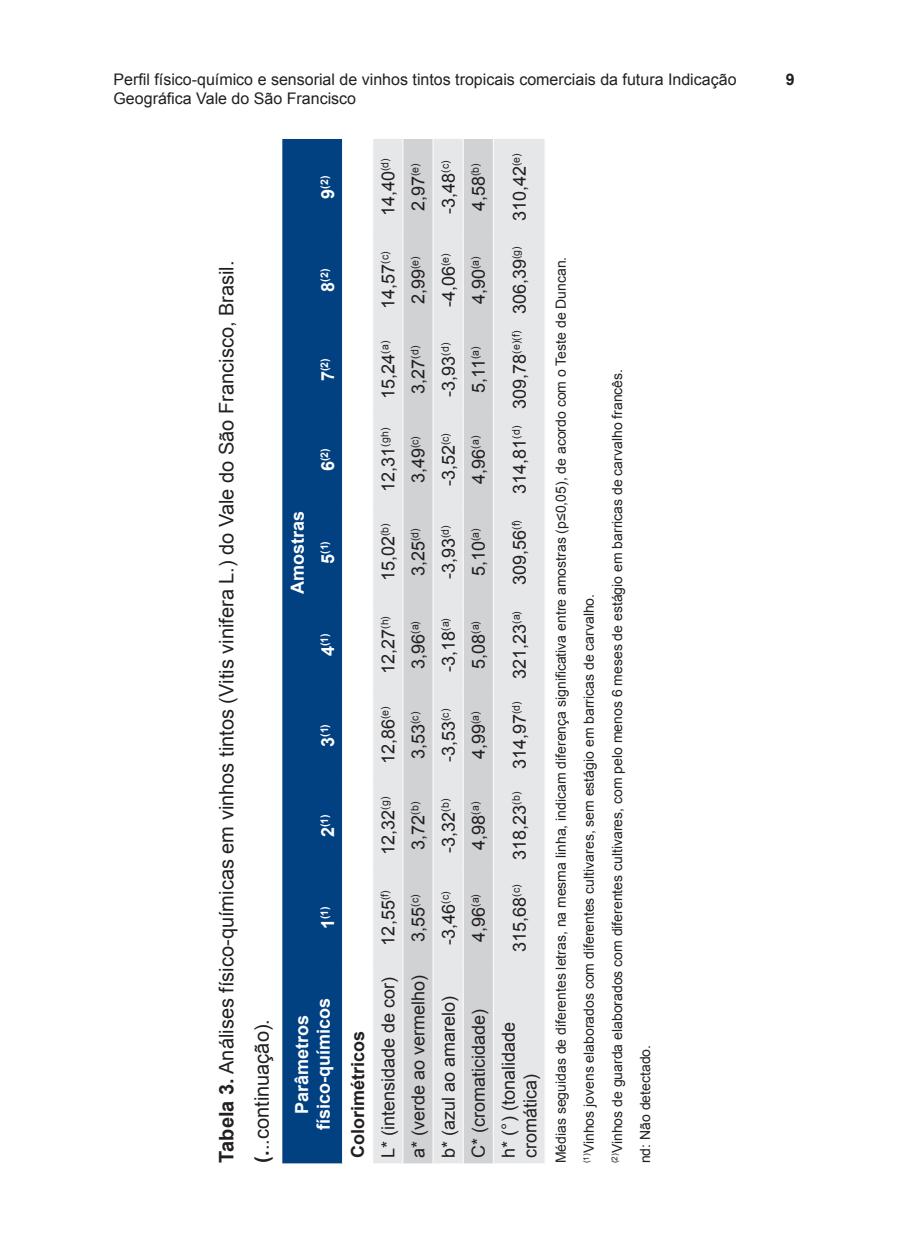
<style>
.page{position:relative;width:908px;height:1248px;background:#fff}
.page>*{position:absolute;margin:0;border:0;box-sizing:border-box;transform-origin:0 0}
.TABELA_TITULO{font:20px "Arial";color:#231f20}
.TABELA_MIOLO{font:18px/21.6px "Arial";color:#231f20}
.TABELA_CABECA{font:700 18px "Arial";color:#fff}
.TABELA_MIOLO-2{font:700 18px "Arial";color:#231f20}
.t1{font:16px "Arial";color:#231f20}
.t2{font:700 16px "Arial";color:#231f20}
.TABELA_FONTE{font:14px "Arial";color:#231f20}
.TABELA_CABECA-2{font:700 10.4px "Arial";color:#fff}
.s1{font-weight:700}
.s2{font-size:18px}
</style>
<div class="page">
<svg style="left:282px;top:139px;width:60px;height:1024px;background:#164f8b"></svg>
<div style="left:373px;top:139px;width:171px;height:1024px;background:#e6e7e9"></div>
<svg style="left:403px;top:139px;width:89px;height:1024px;background:#d8d9db"></svg>
<hr style="left:402px;top:870px;width:1px;height:95px;background:#fff">
<hr style="left:402px;top:781px;width:1px;height:89px;background:#fff">
<hr style="left:402px;top:689px;width:1px;height:92px;background:#fff">
<hr style="left:402px;top:600px;width:1px;height:89px;background:#fff">
<hr style="left:402px;top:505px;width:1px;height:95px;background:#fff">
<hr style="left:402px;top:414px;width:1px;height:91px;background:#fff">
<hr style="left:402px;top:325px;width:1px;height:89px;background:#fff">
<hr style="left:402px;top:235px;width:1px;height:90px;background:#fff">
<hr style="left:402px;top:139px;width:1px;height:96px;background:#fff">
<hr style="left:432px;top:870px;width:1px;height:95px;background:#fff">
<hr style="left:432px;top:781px;width:1px;height:89px;background:#fff">
<hr style="left:432px;top:689px;width:1px;height:92px;background:#fff">
<hr style="left:432px;top:600px;width:1px;height:89px;background:#fff">
<hr style="left:432px;top:505px;width:1px;height:95px;background:#fff">
<hr style="left:432px;top:414px;width:1px;height:91px;background:#fff">
<hr style="left:432px;top:325px;width:1px;height:89px;background:#fff">
<hr style="left:432px;top:235px;width:1px;height:90px;background:#fff">
<hr style="left:432px;top:139px;width:1px;height:96px;background:#fff">
<hr style="left:462px;top:870px;width:1px;height:95px;background:#fff">
<hr style="left:462px;top:781px;width:1px;height:89px;background:#fff">
<hr style="left:462px;top:689px;width:1px;height:92px;background:#fff">
<hr style="left:462px;top:600px;width:1px;height:89px;background:#fff">
<hr style="left:462px;top:505px;width:1px;height:95px;background:#fff">
<hr style="left:462px;top:414px;width:1px;height:91px;background:#fff">
<hr style="left:462px;top:325px;width:1px;height:89px;background:#fff">
<hr style="left:462px;top:235px;width:1px;height:90px;background:#fff">
<hr style="left:462px;top:139px;width:1px;height:96px;background:#fff">
<hr style="left:492px;top:870px;width:1px;height:95px;background:#fff">
<hr style="left:492px;top:781px;width:1px;height:89px;background:#fff">
<hr style="left:492px;top:689px;width:1px;height:92px;background:#fff">
<hr style="left:492px;top:600px;width:1px;height:89px;background:#fff">
<hr style="left:492px;top:505px;width:1px;height:95px;background:#fff">
<hr style="left:492px;top:414px;width:1px;height:91px;background:#fff">
<hr style="left:492px;top:325px;width:1px;height:89px;background:#fff">
<hr style="left:492px;top:235px;width:1px;height:90px;background:#fff">
<hr style="left:492px;top:139px;width:1px;height:96px;background:#fff">
<hr style="left:402px;top:965px;width:1px;height:198px;background:#fff">
<hr style="left:432px;top:965px;width:1px;height:198px;background:#fff">
<hr style="left:462px;top:965px;width:1px;height:198px;background:#fff">
<hr style="left:492px;top:965px;width:1px;height:198px;background:#fff">
<p class="t1" style="left:113px;top:69px;width:624px">Perfil físico-químico e sensorial de vinhos tintos tropicais comerciais da futura Indicação</p>
<p class="t2" style="left:785px;top:69px;width:10px">9</p>
<p class="t1" style="left:113px;top:88px;width:244px">Geográfica Vale do São Francisco</p>
<p class="TABELA_TITULO" style="left:213px;top:1162px;width:903px;rotate:-90deg"><span class="s1">Tabela 3.</span> Análises físico-químicas em vinhos tintos (Vitis vinifera L.) do Vale do São Francisco, Brasil.</p>
<p class="TABELA_TITULO" style="left:249px;top:1162px;width:145px;rotate:-90deg"><span class="s1">(.</span>..continuação).</p>
<p class="TABELA_CABECA-2" style="left:317px;top:198px;width:24px;rotate:-90deg"><span class="s2">9</span>(2)</p>
<p class="TABELA_CABECA-2" style="left:317px;top:291px;width:24px;rotate:-90deg"><span class="s2">8</span>(2)</p>
<p class="TABELA_CABECA-2" style="left:317px;top:381px;width:24px;rotate:-90deg"><span class="s2">7</span>(2)</p>
<p class="TABELA_CABECA-2" style="left:317px;top:471px;width:24px;rotate:-90deg"><span class="s2">6</span>(2)</p>
<p class="TABELA_CABECA" style="left:285px;top:593px;width:85px;rotate:-90deg">Amostras</p>
<p class="TABELA_CABECA-2" style="left:317px;top:564px;width:24px;rotate:-90deg"><span class="s2">5</span>(1)</p>
<p class="TABELA_CABECA-2" style="left:317px;top:656px;width:24px;rotate:-90deg"><span class="s2">4</span>(1)</p>
<p class="TABELA_CABECA-2" style="left:317px;top:746px;width:24px;rotate:-90deg"><span class="s2">3</span>(1)</p>
<p class="TABELA_CABECA-2" style="left:317px;top:837px;width:24px;rotate:-90deg"><span class="s2">2</span>(1)</p>
<p class="TABELA_CABECA-2" style="left:317px;top:929px;width:24px;rotate:-90deg"><span class="s2">1</span>(1)</p>
<p class="TABELA_CABECA" style="left:290px;top:1113px;width:101px;rotate:-90deg">Parâmetros</p>
<p class="TABELA_CABECA" style="left:311px;top:1130px;width:134px;rotate:-90deg">físico-químicos</p>
<p class="TABELA_MIOLO-2" style="left:346px;top:1157px;width:129px;rotate:-90deg">Colorimétricos</p>
<p class="TABELA_MIOLO" style="left:377px;top:216px;width:59px;rotate:-90deg">14,40<sup>(d)</sup></p>
<p class="TABELA_MIOLO" style="left:407px;top:211px;width:49px;rotate:-90deg">2,97<sup>(e)</sup></p>
<p class="TABELA_MIOLO" style="left:437px;top:214px;width:55px;rotate:-90deg">-3,48<sup>(c)</sup></p>
<p class="TABELA_MIOLO" style="left:467px;top:211px;width:49px;rotate:-90deg">4,58<sup>(b)</sup></p>
<p class="TABELA_MIOLO" style="left:377px;top:309px;width:59px;rotate:-90deg">14,57<sup>(c)</sup></p>
<p class="TABELA_MIOLO" style="left:377px;top:399px;width:59px;rotate:-90deg">15,24<sup>(a)</sup></p>
<p class="TABELA_MIOLO" style="left:377px;top:491px;width:65px;rotate:-90deg">12,31<sup>(gh)</sup></p>
<p class="TABELA_MIOLO" style="left:377px;top:581px;width:59px;rotate:-90deg">15,02<sup>(b)</sup></p>
<p class="TABELA_MIOLO" style="left:407px;top:304px;width:49px;rotate:-90deg">2,99<sup>(e)</sup></p>
<p class="TABELA_MIOLO" style="left:407px;top:394px;width:49px;rotate:-90deg">3,27<sup>(d)</sup></p>
<p class="TABELA_MIOLO" style="left:407px;top:483px;width:49px;rotate:-90deg">3,49<sup>(c)</sup></p>
<p class="TABELA_MIOLO" style="left:407px;top:576px;width:49px;rotate:-90deg">3,25<sup>(d)</sup></p>
<p class="TABELA_MIOLO" style="left:437px;top:307px;width:55px;rotate:-90deg">-4,06<sup>(e)</sup></p>
<p class="TABELA_MIOLO" style="left:437px;top:397px;width:55px;rotate:-90deg">-3,93<sup>(d)</sup></p>
<p class="TABELA_MIOLO" style="left:437px;top:486px;width:55px;rotate:-90deg">-3,52<sup>(c)</sup></p>
<p class="TABELA_MIOLO" style="left:437px;top:579px;width:55px;rotate:-90deg">-3,93<sup>(d)</sup></p>
<p class="TABELA_MIOLO" style="left:467px;top:304px;width:49px;rotate:-90deg">4,90<sup>(a)</sup></p>
<p class="TABELA_MIOLO" style="left:467px;top:393px;width:48px;rotate:-90deg">5,11<sup>(a)</sup></p>
<p class="TABELA_MIOLO" style="left:467px;top:483px;width:49px;rotate:-90deg">4,96<sup>(a)</sup></p>
<p class="TABELA_MIOLO" style="left:467px;top:576px;width:49px;rotate:-90deg">5,10<sup>(a)</sup></p>
<p class="TABELA_MIOLO" style="left:377px;top:674px;width:59px;rotate:-90deg">12,27<sup>(h)</sup></p>
<p class="TABELA_MIOLO" style="left:407px;top:669px;width:49px;rotate:-90deg">3,96<sup>(a)</sup></p>
<p class="TABELA_MIOLO" style="left:437px;top:672px;width:55px;rotate:-90deg">-3,18<sup>(a)</sup></p>
<p class="TABELA_MIOLO" style="left:467px;top:669px;width:49px;rotate:-90deg">5,08<sup>(a)</sup></p>
<p class="TABELA_MIOLO" style="left:377px;top:764px;width:59px;rotate:-90deg">12,86<sup>(e)</sup></p>
<p class="TABELA_MIOLO" style="left:377px;top:854px;width:59px;rotate:-90deg">12,32<sup>(g)</sup></p>
<p class="TABELA_MIOLO" style="left:407px;top:759px;width:49px;rotate:-90deg">3,53<sup>(c)</sup></p>
<p class="TABELA_MIOLO" style="left:407px;top:849px;width:49px;rotate:-90deg">3,72<sup>(b)</sup></p>
<p class="TABELA_MIOLO" style="left:437px;top:762px;width:55px;rotate:-90deg">-3,53<sup>(c)</sup></p>
<p class="TABELA_MIOLO" style="left:437px;top:852px;width:55px;rotate:-90deg">-3,32<sup>(b)</sup></p>
<p class="TABELA_MIOLO" style="left:467px;top:759px;width:49px;rotate:-90deg">4,99<sup>(a)</sup></p>
<p class="TABELA_MIOLO" style="left:467px;top:849px;width:49px;rotate:-90deg">4,98<sup>(a)</sup></p>
<p class="TABELA_MIOLO" style="left:377px;top:945px;width:56px;rotate:-90deg">12,55<sup>(f)</sup></p>
<p class="TABELA_MIOLO" style="left:377px;top:1157px;width:183px;rotate:-90deg">L* (intensidade de cor)</p>
<p class="TABELA_MIOLO" style="left:407px;top:941px;width:49px;rotate:-90deg">3,55<sup>(c)</sup></p>
<p class="TABELA_MIOLO" style="left:407px;top:1157px;width:185px;rotate:-90deg">a* (verde ao vermelho)</p>
<p class="TABELA_MIOLO" style="left:437px;top:944px;width:55px;rotate:-90deg">-3,46<sup>(c)</sup></p>
<p class="TABELA_MIOLO" style="left:437px;top:1157px;width:164px;rotate:-90deg">b* (azul ao amarelo)</p>
<p class="TABELA_MIOLO" style="left:467px;top:941px;width:49px;rotate:-90deg">4,96<sup>(a)</sup></p>
<p class="TABELA_MIOLO" style="left:467px;top:1157px;width:151px;rotate:-90deg">C* (cromaticidade)</p>
<p class="TABELA_MIOLO" style="left:508px;top:221px;width:69px;rotate:-90deg">310,42<sup>(e)</sup></p>
<p class="TABELA_MIOLO" style="left:508px;top:314px;width:69px;rotate:-90deg">306,39<sup>(g)</sup></p>
<p class="TABELA_MIOLO" style="left:508px;top:409px;width:79px;rotate:-90deg">309,78<sup>(e)(f)</sup></p>
<p class="TABELA_MIOLO" style="left:508px;top:493px;width:69px;rotate:-90deg">314,81<sup>(d)</sup></p>
<p class="TABELA_MIOLO" style="left:508px;top:585px;width:66px;rotate:-90deg">309,56<sup>(f)</sup></p>
<p class="TABELA_MIOLO" style="left:508px;top:679px;width:69px;rotate:-90deg">321,23<sup>(a)</sup></p>
<p class="TABELA_MIOLO" style="left:508px;top:769px;width:69px;rotate:-90deg">314,97<sup>(d)</sup></p>
<p class="TABELA_MIOLO" style="left:508px;top:859px;width:69px;rotate:-90deg">318,23<sup>(b)</sup></p>
<p class="TABELA_MIOLO" style="left:508px;top:951px;width:69px;rotate:-90deg">315,68<sup>(c)</sup></p>
<p class="TABELA_MIOLO" style="left:498px;top:1157px;width:137px;rotate:-90deg">h* (°) (tonalidade cromática)</p>
<p class="TABELA_FONTE" style="left:551px;top:1163px;width:908px;rotate:-90deg">Médias seguidas de diferentes letras, na mesma linha, indicam diferença significativa entre amostras (p≤0,05), de acordo com o Teste de Duncan.</p>
<p class="TABELA_FONTE" style="left:579px;top:1163px;width:571px;rotate:-90deg"><sup>(1)</sup>Vinhos jovens elaborados com diferentes cultivares, sem estágio em barricas de carvalho.</p>
<p class="TABELA_FONTE" style="left:607px;top:1163px;width:796px;rotate:-90deg"><sup>(2)</sup>Vinhos de guarda elaborados com diferentes cultivares, com pelo menos 6 meses de estágio em barricas de carvalho francês.</p>
<p class="TABELA_FONTE" style="left:636px;top:1163px;width:120px;rotate:-90deg">nd: Não detectado.</p>
</div>
